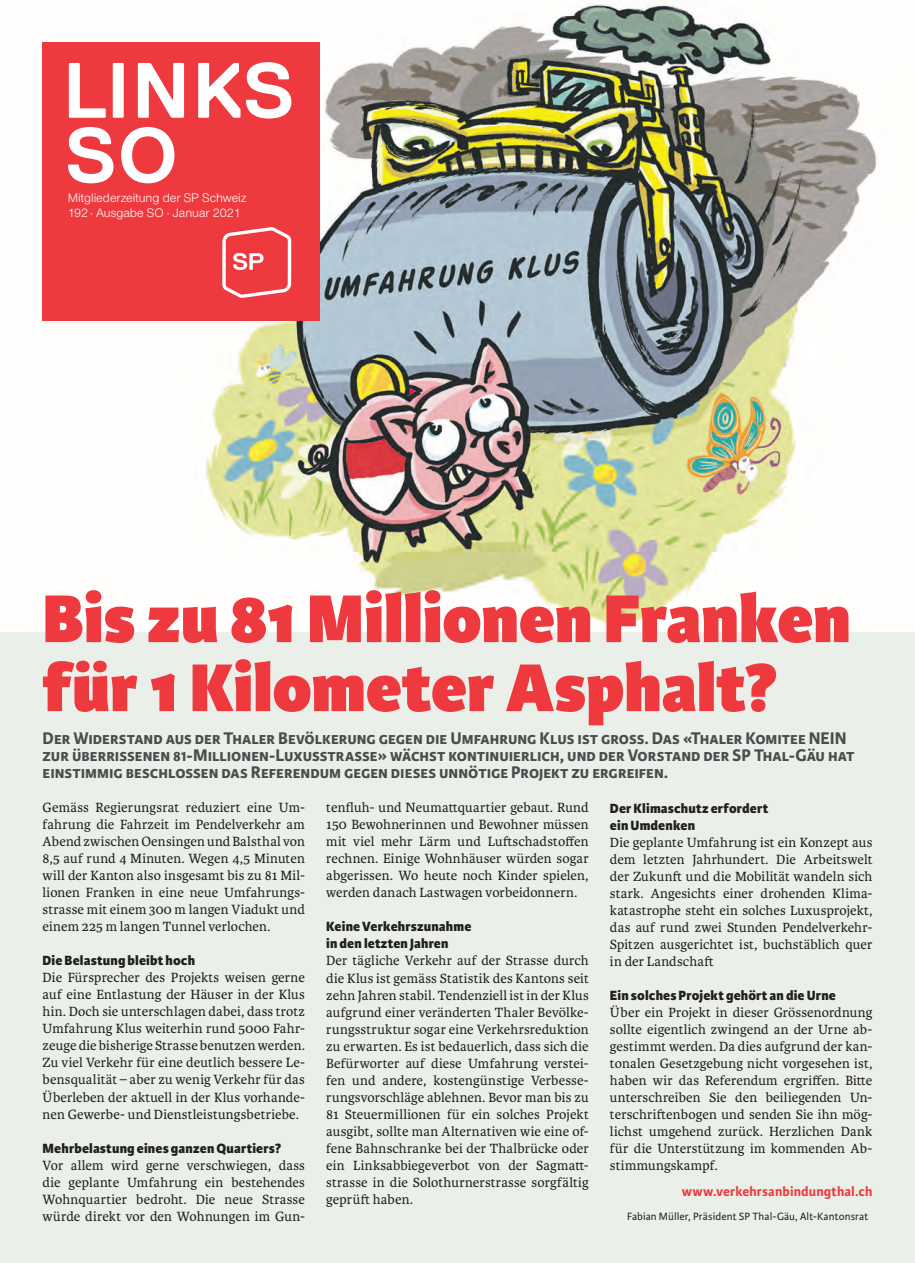
<style>
.page{position:relative;width:915px;height:1263px;background:#fff}
.page>*{position:absolute;margin:0;border:0;box-sizing:border-box;transform-origin:0 0}
.t1{font:700 78.3px "Replica";color:#fff}
.t2{font:800 72px/69px "Karmina Sans";color:#ee3a3e}
.t3{font:700 18px/17px "Karmina Sans";color:#4b4c4d}
.t4{font:14.25px/17px "Karmina";letter-spacing:.01em;color:#231f20;text-align:justify}
.t5{font:800 14.25px/17px "Karmina Sans";letter-spacing:.01em;color:#231f20}
.t6{font:700 14.25px "Karmina Sans";letter-spacing:.01em;color:#ee3a3e}
.t7{font:12.9px/15.5px "Nimbus San Nov";color:#fff}
.t8{font:11.25px "Karmina Sans";letter-spacing:.01em;color:#231f20}
</style>
<div class="page">
<div style="left:0;top:0;width:914px;height:1263px;background:#eaf0e9"></div>
<img style="left:0;top:0;width:914px;height:631px">
<div style="left:43px;top:43px;width:276px;height:278px;background:#ee3a3e"></div>
<svg style="left:69px;top:63px;width:37px;height:55px"></svg>
<svg style="left:113px;top:63px;width:11px;height:55px"></svg>
<svg style="left:138px;top:63px;width:46px;height:55px"></svg>
<svg style="left:198px;top:63px;width:42px;height:55px"></svg>
<svg style="left:246px;top:62px;width:45px;height:57px"></svg>
<svg style="left:222px;top:227px;width:69px;height:71px"></svg>
<h1 class="t1" style="left:65px;top:112px;width:114px">SO</h1>
<p class="t7" style="left:68px;top:190px;width:180px">Mitgliederzeitung der SP Schweiz<br>192 · Ausgabe SO · Januar 2021</p>
<h2 class="t2" style="left:43px;top:587px;width:809px">Bis zu 81 Millionen Franken für 1 Kilometer Asphalt?</h2>
<p class="t3" style="left:43px;top:730px;width:813px">Der Widerstand aus der Thaler Bevölkerung gegen die Umfahrung Klus ist gross. Das «Thaler Komitee NEIN zur überrissenen 81-Millionen-Luxusstrasse» wächst kontinuierlich, und der Vorstand der SP Thal-Gäu hat einstimmig beschlossen das Referendum gegen dieses unnötige Projekt zu ergreifen.</p>
<p class="t4" style="left:43px;top:799px;width:264px">Gemäss Regierungsrat reduziert eine Um&shy;fahrung die Fahrzeit im Pendelverkehr am Abend zwischen Oensingen und Balsthal von 8,5 auf rund 4 Minuten. Wegen 4,5 Minuten will der Kanton also insgesamt bis zu 81 Mil&shy;lionen Franken in eine neue Umfahrungs&shy;strasse mit einem 300 m langen Viadukt und einem 225 m langen Tunnel verlochen.</p>
<p class="t5" style="left:43px;top:953px;width:154px">Die Belastung bleibt hoch</p>
<p class="t4" style="left:43px;top:969px;width:264px">Die Fürsprecher des Projekts weisen gerne auf eine Entlastung der Häuser in der Klus hin. Doch sie unterschlagen dabei, dass trotz Umfahrung Klus weiterhin rund 5000 Fahr&shy;zeuge die bisherige Strasse benutzen werden.<br>Zu viel Verkehr für eine deutlich bessere Le&shy;bensqualität – aber zu wenig Verkehr für das Überleben der aktuell in der Klus vorhande&shy;nen Gewerbe- und Dienstleistungsbetriebe.</p>
<p class="t5" style="left:43px;top:1140px;width:240px">Mehrbelastung eines ganzen Quartiers?</p>
<p class="t4" style="left:43px;top:1157px;width:264px">Vor allem wird gerne verschwiegen, dass die geplante Umfahrung ein bestehendes Wohnquartier bedroht. Die neue Strasse würde direkt vor den Wohnungen im Gun-</p>
<p class="t4" style="left:326px;top:799px;width:264px">tenfluh- und Neumattquartier gebaut. Rund 150 Bewohnerinnen und Bewohner müssen mit viel mehr Lärm und Luftschadstoffen rechnen. Einige Wohnhäuser würden sogar abgerissen. Wo heute noch Kinder spielen, werden danach Lastwagen vorbeidonnern.</p>
<p class="t5" style="left:326px;top:919px;width:147px">Keine Verkehrszunahme in den letzten Jahren</p>
<p class="t4" style="left:326px;top:952px;width:264px">Der tägliche Verkehr auf der Strasse durch die Klus ist gemäss Statistik des Kantons seit zehn Jahren stabil. Tendenziell ist in der Klus aufgrund einer veränderten Thaler Bevölke&shy;rungsstruktur sogar eine Verkehrsreduktion zu erwarten. Es ist bedauerlich, dass sich die Befürworter auf diese Umfahrung verstei&shy;fen und andere, kostengünstige Verbesse&shy;rungsvorschläge ablehnen. Bevor man bis zu 81 Steuermillionen für ein solches Projekt ausgibt, sollte man Alternativen wie eine of&shy;fene Bahnschranke bei der Thalbrücke oder ein Linksabbiegeverbot von der Sagmatt&shy;strasse in die Solothurnerstrasse sorgfältig geprüft haben.</p>
<p class="t5" style="left:609px;top:800px;width:160px">Der Klimaschutz erfordert ein Umdenken</p>
<p class="t4" style="left:609px;top:834px;width:264px">Die geplante Umfahrung ist ein Konzept aus dem letzten Jahrhundert. Die Arbeitswelt der Zukunft und die Mobilität wandeln sich stark. Angesichts einer drohenden Klima&shy;katastrophe steht ein solches Luxusprojekt, das auf rund zwei Stunden Pendelverkehr-Spitzen ausgerichtet ist, buchstäblich quer in der Landschaft</p>
<p class="t5" style="left:609px;top:987px;width:227px">Ein solches Projekt gehört an die Urne</p>
<p class="t4" style="left:609px;top:1004px;width:264px">Über ein Projekt in dieser Grössenordnung sollte eigentlich zwingend an der Urne ab&shy;gestimmt werden. Da dies aufgrund der kan&shy;tonalen Gesetzgebung nicht vorgesehen ist, haben wir das Referendum ergriffen. Bitte unterschreiben Sie den beiliegenden Un&shy;terschriftenbogen und senden Sie ihn mög&shy;lichst umgehend zurück. Herzlichen Dank für die Unterstützung im kommenden Ab&shy;stimmungskampf.</p>
<p class="t6" style="left:681px;top:1183px;width:192px">www.verkehrsanbindungthal.ch</p>
<p class="t8" style="left:626px;top:1210px;width:243px">Fabian Müller, Präsident SP Thal-Gäu, Alt-Kantonsrat</p>
</div>
